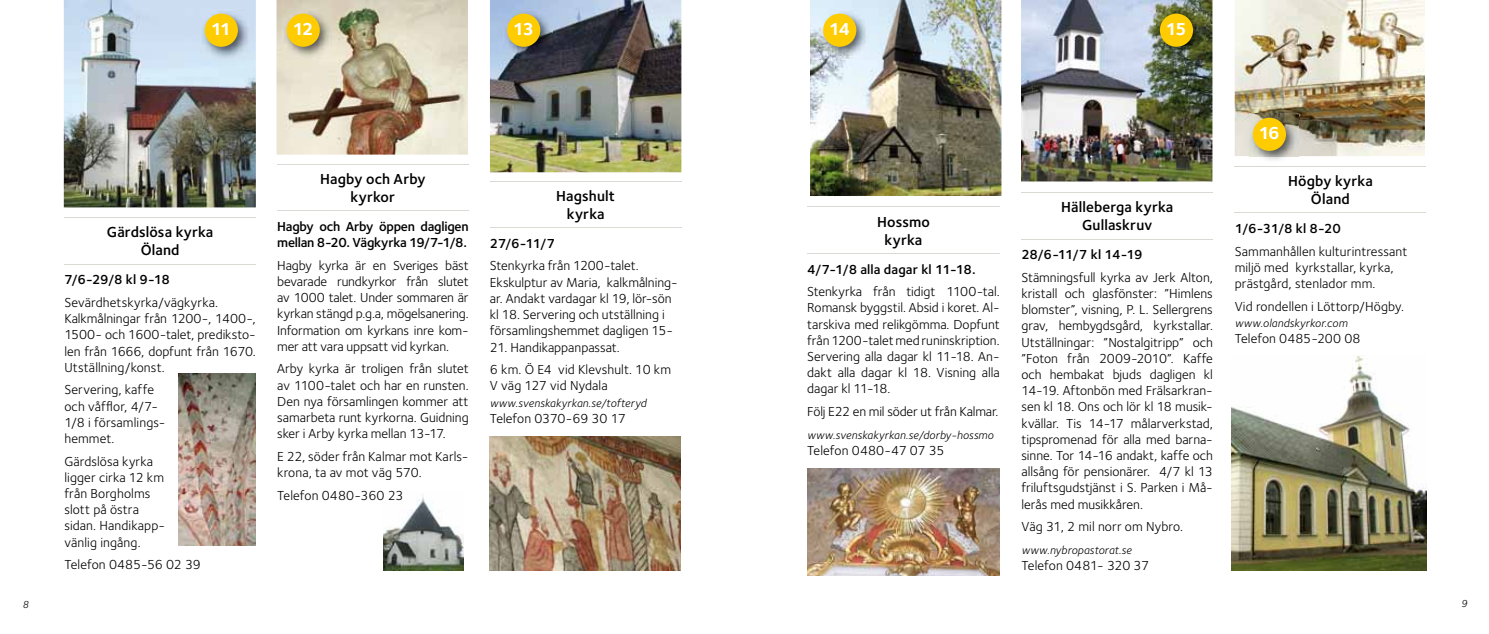
<style>
.page{position:relative;width:1489px;height:634px;background:#fff}
.page>*{position:absolute;margin:0;border:0;box-sizing:border-box;transform-origin:0 0}
.t1{font:700 17.85px "Foundry Sterling";letter-spacing:-.115em;color:#fff}
.t2{font:600 15px/18px "Foundry Sterling";letter-spacing:.01em;color:#000;text-align:center}
.t3{font:13.5px/16.2px "Foundry Sterling";color:#000}
.t4{font:600 13.5px/16.2px "Foundry Sterling";letter-spacing:-.015em;color:#000}
.t5{font:600 13.5px "Foundry Sterling";letter-spacing:.01em;color:#000}
.t6{font:italic 11.55px "Foundry Sterling";letter-spacing:.01em;color:#000}
.t7{font:italic 10.5px "Foundry Sterling";color:#000}
</style>
<div class="page">
<img style="left:1234px;top:0;width:190px;height:156px">
<img style="left:64px;top:0;width:192px;height:207px">
<img style="left:490px;top:0;width:191px;height:172px">
<img style="left:810px;top:0;width:191px;height:196px">
<img style="left:1021px;top:0;width:191px;height:181px">
<img style="left:276px;top:0;width:192px;height:154px">
<img style="left:201px;top:10px;width:49px;height:49px">
<div style="left:205px;top:14px;width:33px;height:33px;background:#fecc00;border-radius:50%"></div>
<img style="left:283px;top:10px;width:49px;height:49px">
<div style="left:286px;top:14px;width:34px;height:33px;background:#fecc00;border-radius:50%"></div>
<img style="left:819px;top:10px;width:49px;height:49px">
<div style="left:823px;top:14px;width:33px;height:33px;background:#fecc00;border-radius:50%"></div>
<img style="left:1248px;top:114px;width:49px;height:46px">
<div style="left:1252px;top:118px;width:33px;height:33px;background:#fecc00;border-radius:50%"></div>
<img style="left:503px;top:10px;width:49px;height:49px">
<div style="left:507px;top:14px;width:33px;height:33px;background:#fecc00;border-radius:50%"></div>
<img style="left:1155px;top:10px;width:49px;height:49px">
<div style="left:1159px;top:14px;width:33px;height:33px;background:#fecc00;border-radius:50%"></div>
<img style="left:383px;top:496px;width:80px;height:74px">
<hr style="left:277px;top:164px;width:191px;height:1px;background:#dad9d4">
<hr style="left:277px;top:210px;width:191px;height:1px;background:#dad9d4">
<hr style="left:490px;top:181px;width:191px;height:1px;background:#dad9d4">
<hr style="left:490px;top:227px;width:191px;height:1px;background:#dad9d4">
<img style="left:489px;top:436px;width:191px;height:134px">
<hr style="left:807px;top:206px;width:192px;height:1px;background:#dad9d4">
<hr style="left:807px;top:253px;width:192px;height:1px;background:#dad9d4">
<img style="left:807px;top:468px;width:192px;height:107px">
<hr style="left:1021px;top:192px;width:191px;height:1px;background:#dad9d4">
<hr style="left:1021px;top:239px;width:191px;height:1px;background:#dad9d4">
<hr style="left:1234px;top:166px;width:191px;height:1px;background:#dad9d4">
<hr style="left:1234px;top:212px;width:191px;height:1px;background:#dad9d4">
<hr style="left:64px;top:217px;width:192px;height:1px;background:#dad9d4">
<hr style="left:64px;top:264px;width:192px;height:1px;background:#dad9d4">
<img style="left:178px;top:373px;width:78px;height:172px">
<img style="left:1231px;top:356px;width:194px;height:214px">
<h1 class="t1" style="left:211px;top:18px;width:22px">11</h1>
<h1 class="t1" style="left:292px;top:18px;width:22px">12</h1>
<h1 class="t1" style="left:829px;top:18px;width:23px">14</h1>
<h1 class="t1" style="left:513px;top:18px;width:22px">13</h1>
<h1 class="t1" style="left:1165px;top:18px;width:23px">15</h1>
<p class="t2" style="left:107px;top:223px;width:108px">Gärdslösa kyrka<br>Öland</p>
<p class="t4" style="left:64px;top:271px;width:107px">7/6-29/8 kl 9-18</p>
<p class="t3" style="left:64px;top:294px;width:193px">Sevärdhetskyrka/vägkyrka.<br>Kalkmålningar från 1200-, 1400-,<br>1500- och 1600-talet, prediksto&shy;len från 1666, dopfunt från 1670.<br>Utställning/konst.</p>
<p class="t3" style="left:64px;top:381px;width:102px">Servering, kaffe och våfflor, 4/7-<br>1/8 i församlings&shy;hemmet.</p>
<p class="t3" style="left:64px;top:453px;width:102px">Gärdslösa kyrka ligger cirka 12 km från Borgholms slott på östra sidan. Handikapp&shy;vänlig ingång.</p>
<p class="t3" style="left:64px;top:556px;width:138px">Telefon 0485-56 02 39</p>
<p class="t2" style="left:320px;top:170px;width:107px">Hagby och Arby kyrkor</p>
<p class="t4" style="left:277px;top:218px;width:193px">Hagby och Arby öppen dagligen mellan 8-20. Vägkyrka 19/7-1/8.</p>
<p class="t3" style="left:277px;top:257px;width:193px;text-align:justify">Hagby kyrka är en Sveriges bäst bevarade rundkyrkor från slutet av 1000 talet. Under sommaren är kyrkan stängd p.g.a, mögelsanering.<br>Information om kyrkans inre kom&shy;mer att vara uppsatt vid kyrkan.</p>
<p class="t3" style="left:277px;top:360px;width:193px;text-align:justify">Arby kyrka är troligen från slutet av 1100-talet och har en runsten.<br>Den nya församlingen kommer att samarbeta runt kyrkorna. Guidning sker i Arby kyrka mellan 13-17.</p>
<p class="t3" style="left:277px;top:448px;width:193px">E 22, söder från Kalmar mot Karls&shy;krona, ta av mot väg 570.</p>
<p class="t3" style="left:277px;top:486px;width:128px">Telefon 0480-360 23</p>
<p class="t2" style="left:556px;top:187px;width:60px">Hagshult kyrka</p>
<p class="t4" style="left:490px;top:235px;width:67px">27/6-11/7</p>
<p class="t3" style="left:490px;top:258px;width:189px">Stenkyrka från 1200-talet.<br>Ekskulptur av Maria, kalkmålning&shy;ar. Andakt vardagar kl 19, lör-sön kl 18. Servering och utställning i församlingshemmet dagligen 15-</p>
<p class="t3" style="left:490px;top:335px;width:183px;line-height:22.5px">21. Handikappanpassat.<br>6 km. Ö E4 vid Klevshult. 10 km</p>
<p class="t3" style="left:490px;top:377px;width:119px">V väg 127 vid Nydala</p>
<p class="t6" style="left:490px;top:396px;width:158px">www.svenskakyrkan.se/tofteryd</p>
<p class="t3" style="left:490px;top:410px;width:137px">Telefon 0370-69 30 17</p>
<p class="t2" style="left:877px;top:212px;width:54px">Hossmo kyrka</p>
<p class="t5" style="left:807px;top:261px;width:170px">4/7-1/8 alla dagar kl 11-18.</p>
<p class="t3" style="left:807px;top:283px;width:194px;text-align:justify">Stenkyrka från tidigt 1100-tal.<br>Romansk byggstil. Absid i koret. Al&shy;tarskiva med relikgömma. Dopfunt från 1200-talet med runinskription.<br>Servering alla dagar kl 11-18. An&shy;dakt alla dagar kl 18. Visning alla dagar kl 11-18.</p>
<p class="t3" style="left:807px;top:403px;width:193px">Följ E22 en mil söder ut från Kalmar.</p>
<p class="t6" style="left:807px;top:428px;width:188px">www.svenskakyrkan.se/dorby-hossmo</p>
<p class="t3" style="left:807px;top:442px;width:139px">Telefon 0480-47 07 35</p>
<p class="t2" style="left:1061px;top:198px;width:114px">Hälleberga kyrka<br>Gullaskruv</p>
<p class="t4" style="left:1021px;top:246px;width:122px">28/6-11/7 kl 14-19</p>
<p class="t3" style="left:1021px;top:269px;width:193px;text-align:justify">Stämningsfull kyrka av Jerk Alton, kristall och glasfönster: ”Himlens blomster”, visning, P. L. Sellergrens grav, hembygdsgård, kyrkstallar.<br>Utställningar: ”Nostalgitripp” och ”Foton från 2009-2010”. Kaffe och hembakat bjuds dagligen kl 14-19. Aftonbön med Frälsarkran&shy;sen kl 18. Ons och lör kl 18 musik&shy;kvällar. Tis 14-17 målarverkstad, tipspromenad för alla med barna&shy;sinne. Tor 14-16 andakt, kaffe och allsång för pensionärer. 4/7 kl 13 friluftsgudstjänst i S. Parken i Må&shy;lerås med musikkåren.</p>
<p class="t3" style="left:1021px;top:518px;width:163px">Väg 31, 2 mil norr om Nybro.</p>
<p class="t6" style="left:1021px;top:543px;width:112px">www.nybropastorat.se</p>
<p class="t3" style="left:1021px;top:557px;width:129px">Telefon 0481- 320 37</p>
<h1 class="t1" style="left:1258px;top:122px;width:23px">16</h1>
<p class="t2" style="left:1287px;top:172px;width:86px">Högby kyrka<br>Öland</p>
<p class="t4" style="left:1234px;top:220px;width:108px">1/6-31/8 kl 8-20</p>
<p class="t3" style="left:1234px;top:243px;width:174px">Sammanhållen kulturintressant miljö med kyrkstallar, kyrka, prästgård, stenlador mm.</p>
<p class="t3" style="left:1234px;top:298px;width:171px">Vid rondellen i Löttorp/Högby.</p>
<p class="t6" style="left:1234px;top:316px;width:114px">www.olandskyrkor.com</p>
<p class="t3" style="left:1234px;top:330px;width:127px">Telefon 0485-200 08</p>
<p class="t7" style="left:22px;top:598px;width:8px">8</p>
<p class="t7" style="left:1460px;top:597px;width:8px">9</p>
</div>
